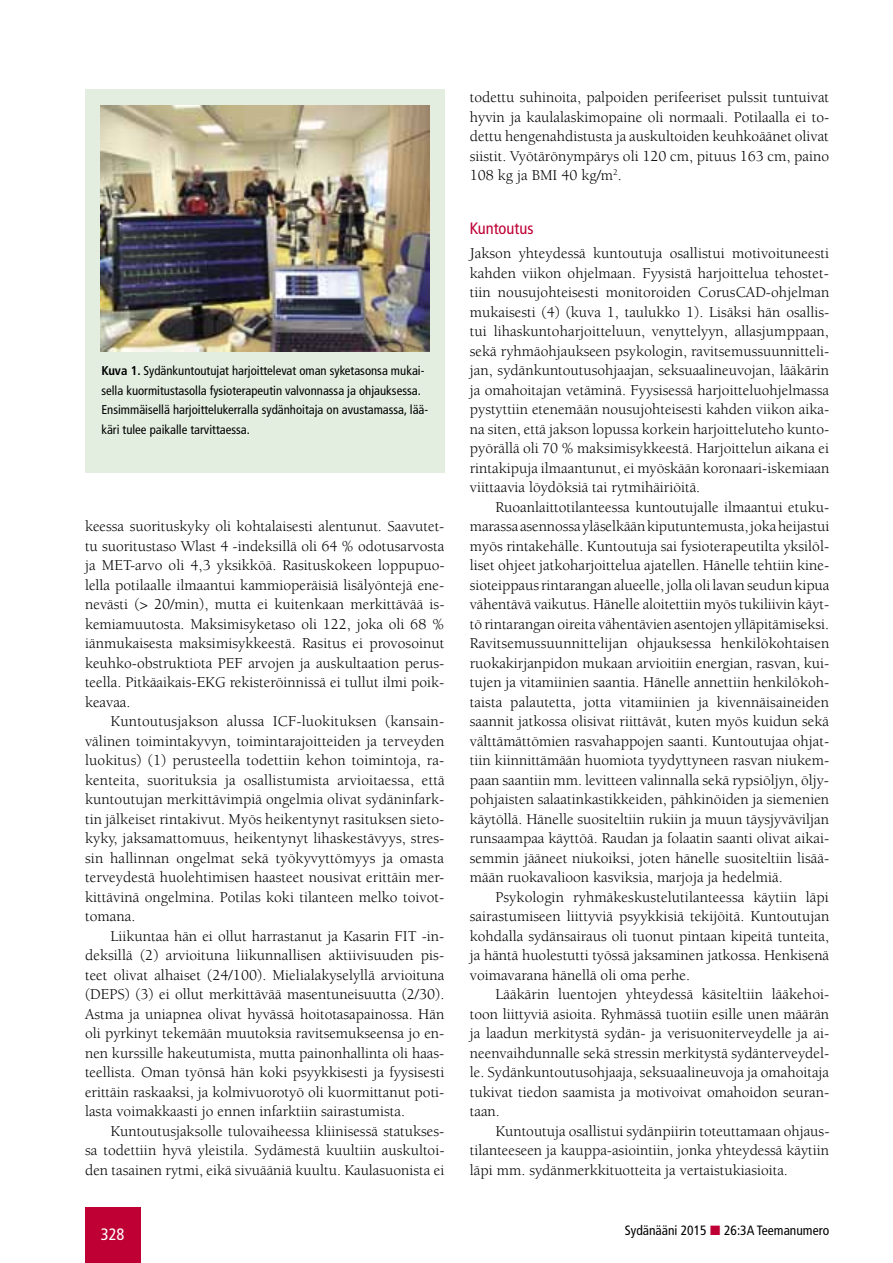
<style>
.page{position:relative;width:893px;height:1263px;background:#fff}
.page>*{position:absolute;margin:0;border:0;box-sizing:border-box;transform-origin:0 0}
.t1{font:condensed 16.5px "Frutiger";color:#be0034}
.t2{font:condensed 16.5px "Frutiger";color:#fff}
.t3{font:15.45px/19.5px "Berkeley";color:#000;text-align:justify}
.t4{font:condensed 13.5px "Frutiger";color:#000}
.t5{font:condensed 12.75px/19.5px "Frutiger";color:#000}
.s1{font-weight:700}
.s2{color:#be0034}
</style>
<div class="page">
<div style="left:85px;top:1208px;width:55px;height:55px;background:#be0034"></div>
<div style="left:85px;top:89px;width:359px;height:384px;background:#e3eee1"></div>
<img style="left:100px;top:105px;width:329px;height:247px">
<p class="t5" style="left:101px;top:361px;width:328px"><span class="s1">Kuva 1.</span> Sydänkuntoutujat harjoittelevat oman syketasonsa mukai&shy;sella kuormitustasolla fysioterapeutin valvonnassa ja ohjauksessa.<br>Ensimmäisellä harjoittelukerralla sydänhoitaja on avustamassa, lää&shy;käri tulee paikalle tarvittaessa.</p>
<p class="t3" style="left:85px;top:517px;width:361px">keessa suorituskyky oli kohtalaisesti alentunut. Saavutet&shy;tu suoritustaso Wlast 4 -indeksillä oli 64 % odotusarvosta ja MET-arvo oli 4,3 yksikköä. Rasituskokeen loppupuo&shy;lella potilaalle ilmaantui kammioperäisiä lisälyöntejä ene&shy;nevästi (&gt; 20/min), mutta ei kuitenkaan merkittävää is&shy;kemiamuutosta. Maksimisyketaso oli 122, joka oli 68 % iänmukaisesta maksimisykkeestä. Rasitus ei provosoinut keuhko-obstruktiota PEF arvojen ja auskultaation perus&shy;teella. Pitkäaikais-EKG rekisteröinnissä ei tullut ilmi poik&shy;keavaa.</p>
<p class="t3" style="left:85px;top:712px;width:361px;text-indent:26px">Kuntoutusjakson alussa ICF-luokituksen (kansain&shy;välinen toimintakyvyn, toimintarajoitteiden ja terveyden luokitus) (1) perusteella todettiin kehon toimintoja, ra&shy;kenteita, suorituksia ja osallistumista arvioitaessa, että kuntoutujan merkittävimpiä ongelmia olivat sydäninfark&shy;tin jälkeiset rintakivut. Myös heikentynyt rasituksen sieto&shy;kyky, jaksamattomuus, heikentynyt lihaskestävyys, stres&shy;sin hallinnan ongelmat sekä työkyvyttömyys ja omasta terveydestä huolehtimisen haasteet nousivat erittäin mer&shy;kittävinä ongelmina. Potilas koki tilanteen melko toivot&shy;tomana.</p>
<p class="t3" style="left:85px;top:926px;width:361px;text-indent:26px">Liikuntaa hän ei ollut harrastanut ja Kasarin FIT -in&shy;deksillä (2) arvioituna liikunnallisen aktiivisuuden pis&shy;teet olivat alhaiset (24/100). Mielialakyselyllä arvioituna (DEPS) (3) ei ollut merkittävää masentuneisuutta (2/30).<br>Astma ja uniapnea olivat hyvässä hoitotasapainossa. Hän oli pyrkinyt tekemään muutoksia ravitsemukseensa jo en&shy;nen kurssille hakeutumista, mutta painonhallinta oli haas&shy;teellista. Oman työnsä hän koki psyykkisesti ja fyysisesti erittäin raskaaksi, ja kolmivuorotyö oli kuormittanut poti&shy;lasta voimakkaasti jo ennen infarktiin sairastumista.</p>
<p class="t3" style="left:85px;top:1121px;width:361px;text-indent:26px">Kuntoutusjaksolle tulovaiheessa kliinisessä statukses&shy;sa todettiin hyvä yleistila. Sydämestä kuultiin auskultoi&shy;den tasainen rytmi, eikä sivuääniä kuultu. Kaulasuonista ei</p>
<p class="t3" style="left:470px;top:88px;width:361px">todettu suhinoita, palpoiden perifeeriset pulssit tuntuivat hyvin ja kaulalaskimopaine oli normaali. Potilaalla ei to&shy;dettu hengenahdistusta ja auskultoiden keuhkoäänet olivat siistit. Vyötärönympärys oli 120 cm, pituus 163 cm, paino 108 kg ja BMI 40 kg/m<sup>2</sup>.</p>
<p class="t1" style="left:470px;top:219px;width:65px">Kuntoutus</p>
<p class="t3" style="left:470px;top:244px;width:361px">Jakson yhteydessä kuntoutuja osallistui motivoituneesti kahden viikon ohjelmaan. Fyysistä harjoittelua tehostet&shy;tiin nousujohteisesti monitoroiden CorusCAD-ohjelman mukaisesti (4) (kuva 1, taulukko 1). Lisäksi hän osallis&shy;tui lihaskuntoharjoitteluun, venyttelyyn, allasjumppaan, sekä ryhmäohjaukseen psykologin, ravitsemussuunnitteli&shy;jan, sydänkuntoutusohjaajan, seksuaalineuvojan, lääkärin ja omahoitajan vetäminä. Fyysisessä harjoitteluohjelmassa pystyttiin etenemään nousujohteisesti kahden viikon aika&shy;na siten, että jakson lopussa korkein harjoitteluteho kunto&shy;pyörällä oli 70 % maksimisykkeestä. Harjoittelun aikana ei rintakipuja ilmaantunut, ei myöskään koronaari-iskemiaan viittaavia löydöksiä tai rytmihäiriöitä.</p>
<p class="t3" style="left:470px;top:497px;width:361px;text-indent:26px">Ruoanlaittotilanteessa kuntoutujalle ilmaantui etuku&shy;marassa asennossa yläselkään kiputuntemusta, joka heijastui myös rintakehälle. Kuntoutuja sai fysioterapeutilta yksilöl&shy;liset ohjeet jatkoharjoittelua ajatellen. Hänelle tehtiin kine&shy;sioteippaus rintarangan alueelle, jolla oli lavan seudun kipua vähentävä vaikutus. Hänelle aloitettiin myös tukiliivin käyt&shy;tö rintarangan oireita vähentävien asentojen ylläpitämiseksi.<br>Ravitsemussuunnittelijan ohjauksessa henkilökohtaisen ruokakirjanpidon mukaan arvioitiin energian, rasvan, kui&shy;tujen ja vitamiinien saantia. Hänelle annettiin henkilökoh&shy;taista palautetta, jotta vitamiinien ja kivennäisaineiden saannit jatkossa olisivat riittävät, kuten myös kuidun sekä välttämättömien rasvahappojen saanti. Kuntoutujaa ohjat&shy;tiin kiinnittämään huomiota tyydyttyneen rasvan niukem&shy;paan saantiin mm. levitteen valinnalla sekä rypsiöljyn, öljy&shy;pohjaisten salaatinkastikkeiden, pähkinöiden ja siemenien käytöllä. Hänelle suositeltiin rukiin ja muun täysjyväviljan runsaampaa käyttöä. Raudan ja folaatin saanti olivat aikai&shy;semmin jääneet niukoiksi, joten hänelle suositeltiin lisää&shy;mään ruokavalioon kasviksia, marjoja ja hedelmiä.</p>
<p class="t3" style="left:470px;top:887px;width:361px;text-indent:26px">Psykologin ryhmäkeskustelutilanteessa käytiin läpi sairastumiseen liittyviä psyykkisiä tekijöitä. Kuntoutujan kohdalla sydänsairaus oli tuonut pintaan kipeitä tunteita, ja häntä huolestutti työssä jaksaminen jatkossa. Henkisenä voimavarana hänellä oli oma perhe.</p>
<p class="t3" style="left:470px;top:985px;width:361px;text-indent:26px">Lääkärin luentojen yhteydessä käsiteltiin lääkehoi&shy;toon liittyviä asioita. Ryhmässä tuotiin esille unen määrän ja laadun merkitystä sydän- ja verisuoniterveydelle ja ai&shy;neenvaihdunnalle sekä stressin merkitystä sydänterveydel&shy;le. Sydänkuntoutusohjaaja, seksuaalineuvoja ja omahoitaja tukivat tiedon saamista ja motivoivat omahoidon seuran&shy;taan.</p>
<p class="t3" style="left:470px;top:1121px;width:361px;text-indent:26px">Kuntoutuja osallistui sydänpiirin toteuttamaan ohjaus&shy;tilanteeseen ja kauppa-asiointiin, jonka yhteydessä käytiin läpi mm. sydänmerkkituotteita ja vertaistukiasioita.</p>
<p class="t2" style="left:101px;top:1225px;width:25px">328</p>
<p class="t4" style="left:625px;top:1222px;width:206px">Sydänääni 2015 <span class="s2">■</span> 26:3A Teemanumero</p>
</div>
